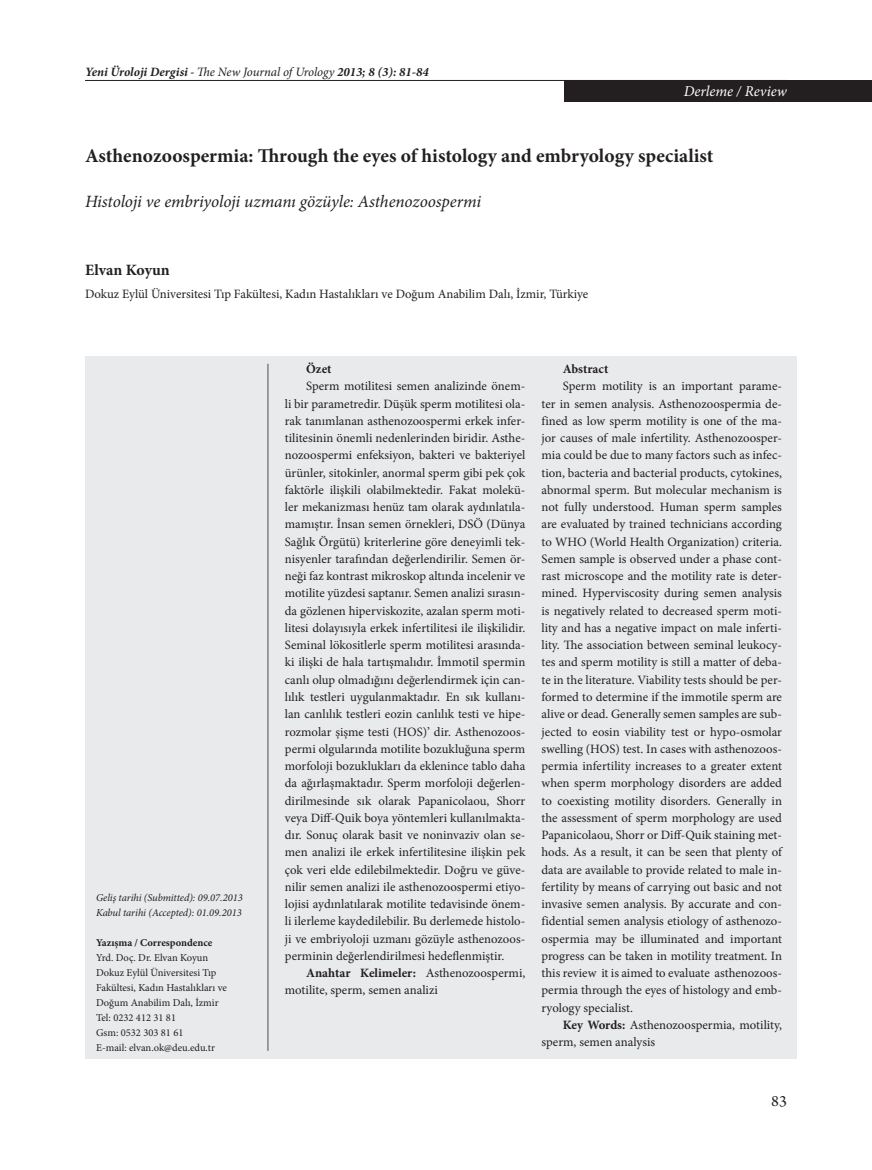
<style>
.page{position:relative;width:872px;height:1170px;background:#fff}
.page>*{position:absolute;margin:0;border:0;box-sizing:border-box;transform-origin:0 0}
.t1{font:700 19.5px "Minion Pro";color:#231f20}
.t2{font:italic 17.25px "Minion Pro";letter-spacing:-.005em;color:#231f20}
.t3{font:16.5px "Arno Pro";color:#231f20}
.t4{font:700 15.75px "Minion Pro";color:#231f20}
.t5{font:italic 15px "Minion Pro";color:#fff}
.t6{font:12.75px/17.2px "Minion Pro";color:#231f20;text-align:justify}
.t7{font:italic 700 12.75px "Minion Pro";color:#231f20}
.t8{font:700 12.75px "Minion Pro";color:#231f20}
.t9{font:10.5px/15px "Minion Pro";color:#231f20}
.t10{font:italic 10.5px/15px "Minion Pro";letter-spacing:-.005em;color:#231f20}
.t11{font:700 10.5px "Minion Pro";color:#231f20}
.s1{font-stretch:condensed}
.s2{font-weight:400}
.s3{font-weight:700}
</style>
<div class="page">
<hr style="left:85px;top:80px;width:702px;height:1px;background:#231f20">
<div style="left:85px;top:356px;width:712px;height:702px;background:#e9eaeb"></div>
<hr style="left:267px;top:364px;width:2px;height:686px;background:#808285">
<div style="left:564px;top:80px;width:308px;height:21px;background:#231f20"></div>
<p class="t7" style="left:85px;top:62px;width:345px">Yeni Üroloji Dergisi <span class="s1">-</span> <span class="s2">The New Journal of Urology</span> 2013; 8 (3): 81-84</p>
<p class="t5" style="left:683px;top:81px;width:105px">Derleme / Review</p>
<h1 class="t1" style="left:85px;top:142px;width:630px">Asthenozoospermia: Through the eyes of histology and embryology specialist</h1>
<h2 class="t2" style="left:85px;top:189px;width:397px">Histoloji ve embriyoloji uzmanı gözüyle: Asthenozoospermi</h2>
<p class="t4" style="left:85px;top:259px;width:86px">Elvan Koyun</p>
<p class="t6" style="left:85px;top:285px;width:505px">Dokuz Eylül Üniversitesi Tıp Fakültesi, Kadın Hastalıkları ve Doğum Anabilim Dalı, İzmir, Türkiye</p>
<p class="t10" style="left:96px;top:889px;width:148px">Geliş tarihi (Submitted): 09.07.2013<br>Kabul tarihi (Accepted): 01.09.2013</p>
<p class="t11" style="left:96px;top:934px;width:118px">Yazışma / Correspondence</p>
<p class="t9" style="left:96px;top:949px;width:132px">Yrd. Doç. Dr. Elvan Koyun<br>Dokuz Eylül Üniversitesi Tıp<br>Fakültesi, Kadın Hastalıkları ve<br>Doğum Anabilim Dalı, İzmir<br>Tel: 0232 412 31 81<br>Gsm: 0532 303 81 61<br>E-mail: elvan.ok@deu.edu.tr</p>
<p class="t8" style="left:306px;top:360px;width:27px">Özet</p>
<p class="t6" style="left:285px;top:377px;width:242px;text-indent:21px">Sperm motilitesi semen analizinde önem&shy;li bir parametredir. Düşük sperm motilitesi ola&shy;rak tanımlanan asthenozoospermi erkek infer&shy;tilitesinin önemli nedenlerinden biridir. Asthe&shy;nozoospermi enfeksiyon, bakteri ve bakteriyel ürünler, sitokinler, anormal sperm gibi pek çok faktörle ilişkili olabilmektedir. Fakat molekü&shy;ler mekanizması henüz tam olarak aydınlatıla&shy;mamıştır. İnsan semen örnekleri, DSÖ (Dünya Sağlık Örgütü) kriterlerine göre deneyimli tek&shy;nisyenler tarafından değerlendirilir. Semen ör&shy;neği faz kontrast mikroskop altında incelenir ve motilite yüzdesi saptanır. Semen analizi sırasın&shy;da gözlenen hiperviskozite, azalan sperm moti&shy;litesi dolayısıyla erkek infertilitesi ile ilişkilidir.<br>Seminal lökositlerle sperm motilitesi arasında&shy;ki ilişki de hala tartışmalıdır. İmmotil spermin canlı olup olmadığını değerlendirmek için can&shy;lılık testleri uygulanmaktadır. En sık kullanı&shy;lan canlılık testleri eozin canlılık testi ve hipe&shy;rozmolar şişme testi (HOS)’ dir. Asthenozoos&shy;permi olgularında motilite bozukluğuna sperm morfoloji bozuklukları da eklenince tablo daha da ağırlaşmaktadır. Sperm morfoloji değerlen&shy;dirilmesinde sık olarak Papanicolaou, Shorr veya Diff-Quik boya yöntemleri kullanılmakta&shy;dır. Sonuç olarak basit ve noninvaziv olan se&shy;men analizi ile erkek infertilitesine ilişkin pek çok veri elde edilebilmektedir. Doğru ve güve&shy;nilir semen analizi ile asthenozoospermi etiyo&shy;lojisi aydınlatılarak motilite tedavisinde önem&shy;li ilerleme kaydedilebilir. Bu derlemede histolo&shy;ji ve embriyoloji uzmanı gözüyle asthenozoos&shy;perminin değerlendirilmesi hedeflenmiştir.</p>
<p class="t6" style="left:285px;top:964px;width:242px;text-indent:21px"><span class="s3">Anahtar Kelimeler:</span> Asthenozoospermi, motilite, sperm, semen analizi</p>
<p class="t8" style="left:563px;top:360px;width:47px">Abstract</p>
<p class="t6" style="left:541px;top:377px;width:242px;text-indent:21px">Sperm motility is an important parame&shy;ter in semen analysis. Asthenozoospermia de&shy;fined as low sperm motility is one of the ma&shy;jor causes of male infertility. Asthenozoosper&shy;mia could be due to many factors such as infec&shy;tion, bacteria and bacterial products, cytokines, abnormal sperm. But molecular mechanism is not fully understood. Human sperm samples are evaluated by trained technicians according to WHO (World Health Organization) criteria.<br>Semen sample is observed under a phase cont&shy;rast microscope and the motility rate is deter&shy;mined. Hyperviscosity during semen analysis is negatively related to decreased sperm moti&shy;lity and has a negative impact on male inferti&shy;lity. The association between seminal leukocy&shy;tes and sperm motility is still a matter of deba&shy;te in the literature. Viability tests should be per&shy;formed to determine if the immotile sperm are alive or dead. Generally semen samples are sub&shy;jected to eosin viability test or hypo-osmolar swelling (HOS) test. In cases with asthenozoos&shy;permia infertility increases to a greater extent when sperm morphology disorders are added to coexisting motility disorders. Generally in the assessment of sperm morphology are used Papanicolaou, Shorr or Diff-Quik staining met&shy;hods. As a result, it can be seen that plenty of data are available to provide related to male in&shy;fertility by means of carrying out basic and not invasive semen analysis. By accurate and con&shy;fidential semen analysis etiology of asthenozo&shy;ospermia may be illuminated and important progress can be taken in motility treatment. In this review it is aimed to evaluate asthenozoos&shy;permia through the eyes of histology and emb&shy;ryology specialist.</p>
<p class="t6" style="left:541px;top:1016px;width:242px;text-indent:21px"><span class="s3">Key Words:</span> Asthenozoospermia, motility, sperm, semen analysis</p>
<p class="t3" style="left:771px;top:1091px;width:17px">83</p>
</div>
